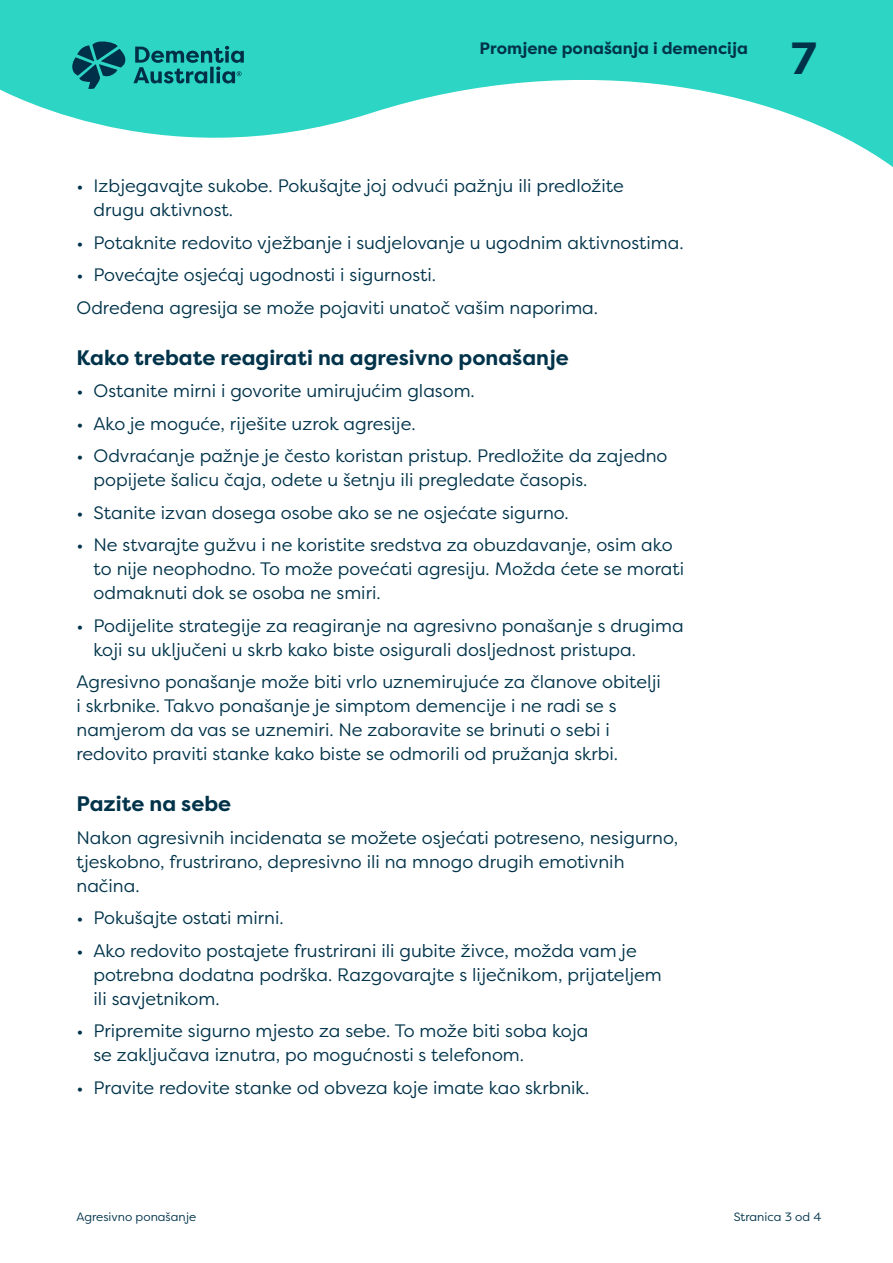
<style>
.page{position:relative;width:893px;height:1263px;background:#fff}
.page>*{position:absolute;margin:0;border:0;box-sizing:border-box;transform-origin:0 0}
.t1{font:700 45px "Filson Pro";color:#00334a}
.t2{font:700 21px "Filson Pro";color:#00334a}
.t3{font:18px/24px "Filson Pro";color:#00334a}
.t4{font:700 16.5px "Filson Pro";color:#00334a}
.t5{font:12px "Filson Pro";color:#00334a}
</style>
<div class="page">
<svg style="left:0;top:0;width:893px;height:167px;fill:#2cd5c4"></svg>
<svg style="left:72px;top:41px;width:172px;height:48px;background:#1d9d9a"></svg>
<p class="t4" style="left:480px;top:38px;width:270px">Promjene ponašanja i demencija</p>
<h1 class="t1" style="left:791px;top:30px;width:27px">7</h1>
<p class="t3" style="left:94px;top:173px;width:532px;text-indent:-17px">• Izbjegavajte sukobe. Pokušajte joj odvući pažnju ili predložite drugu aktivnost.</p>
<p class="t3" style="left:77px;top:230px;width:609px">• Potaknite redovito vježbanje i sudjelovanje u ugodnim aktivnostima.</p>
<p class="t3" style="left:77px;top:258px;width:523px;line-height:32.5px">• Povećajte osjećaj ugodnosti i sigurnosti.<br>Određena agresija se može pojaviti unatoč vašim naporima.</p>
<p class="t2" style="left:77px;top:344px;width:494px">Kako trebate reagirati na agresivno ponašanje</p>
<p class="t3" style="left:77px;top:378px;width:400px">• Ostanite mirni i govorite umirujućim glasom.</p>
<p class="t3" style="left:77px;top:411px;width:341px">• Ako je moguće, riješite uzrok agresije.</p>
<p class="t3" style="left:94px;top:443px;width:575px;text-indent:-17px">• Odvraćanje pažnje je često koristan pristup. Predložite da zajedno popijete šalicu čaja, odete u šetnju ili pregledate časopis.</p>
<p class="t3" style="left:77px;top:500px;width:494px">• Stanite izvan dosega osobe ako se ne osjećate sigurno.</p>
<p class="t3" style="left:94px;top:532px;width:592px;text-indent:-17px">• Ne stvarajte gužvu i ne koristite sredstva za obuzdavanje, osim ako to nije neophodno. To može povećati agresiju. Možda ćete se morati odmaknuti dok se osoba ne smiri.</p>
<p class="t3" style="left:94px;top:613px;width:592px;text-indent:-17px">• Podijelite strategije za reagiranje na agresivno ponašanje s drugima koji su uključeni u skrb kako biste osigurali dosljednost pristupa.</p>
<p class="t3" style="left:77px;top:669px;width:586px">Agresivno ponašanje može biti vrlo uznemirujuće za članove obitelji i skrbnike. Takvo ponašanje je simptom demencije i ne radi se s namjerom da vas se uznemiri. Ne zaboravite se brinuti o sebi i redovito praviti stanke kako biste se odmorili od pružanja skrbi.</p>
<p class="t2" style="left:77px;top:791px;width:156px">Pazite na sebe</p>
<p class="t3" style="left:77px;top:825px;width:603px">Nakon agresivnih incidenata se možete osjećati potreseno, nesigurno, tjeskobno, frustrirano, depresivno ili na mnogo drugih emotivnih načina.</p>
<p class="t3" style="left:77px;top:905px;width:209px">• Pokušajte ostati mirni.</p>
<p class="t3" style="left:94px;top:938px;width:570px;text-indent:-17px">• Ako redovito postajete frustrirani ili gubite živce, možda vam je potrebna dodatna podrška. Razgovarajte s liječnikom, prijateljem ili savjetnikom.</p>
<p class="t3" style="left:94px;top:1018px;width:496px;text-indent:-17px">• Pripremite sigurno mjesto za sebe. To može biti soba koja se zaključava iznutra, po mogućnosti s telefonom.</p>
<p class="t3" style="left:77px;top:1075px;width:514px">• Pravite redovite stanke od obveza koje imate kao skrbnik.</p>
<p class="t5" style="left:77px;top:1209px;width:121px">Agresivno ponašanje</p>
<p class="t5" style="left:734px;top:1209px;width:89px">Stranica 3 od 4</p>
</div>
